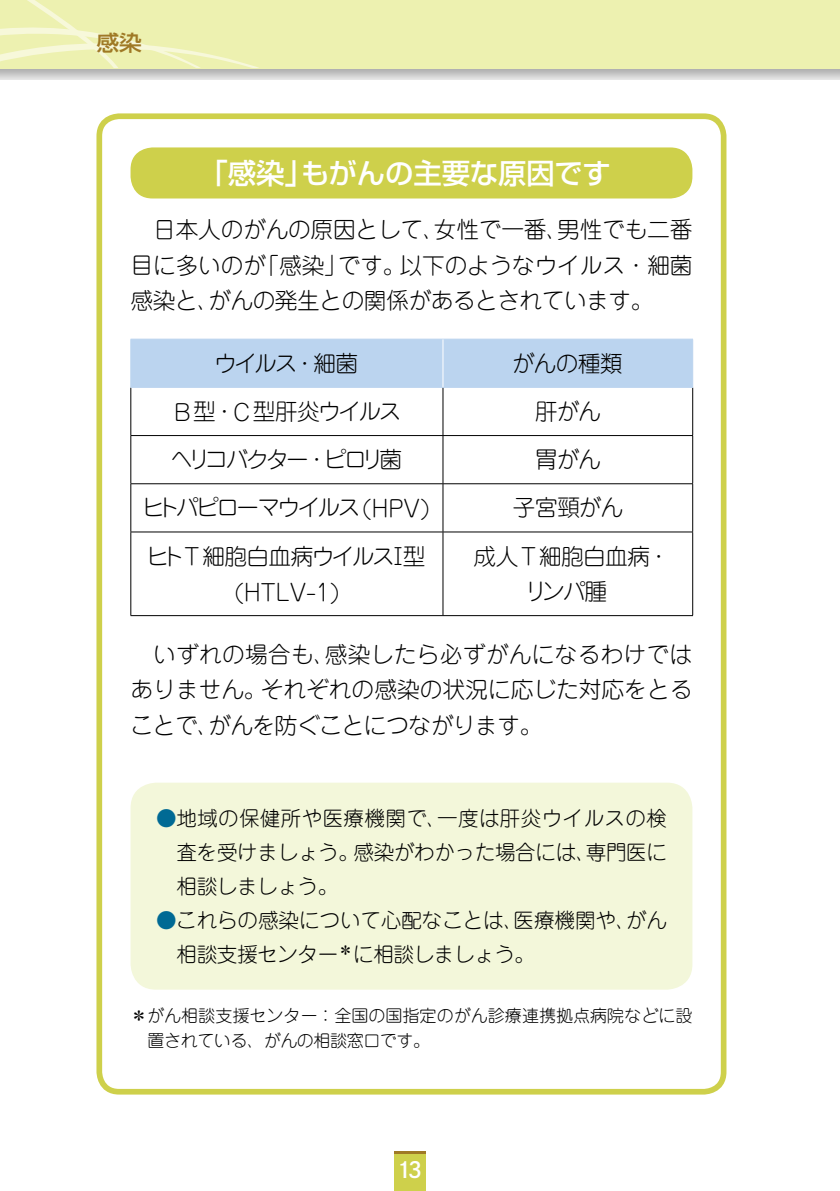
<style>
.page{position:relative;width:840px;height:1191px;background:#fff}
.page>*{position:absolute;margin:0;border:0;box-sizing:border-box;transform-origin:0 0}
.t1{font:500 28.4px "Shin Go Pro";letter-spacing:-.01em;color:#fff}
.t2{font:300 22.6px/35.4px "Jun 101 Pro";letter-spacing:-.02em;color:#000;text-align:justify}
.t3{font:300 22.6px "Jun 101 Pro";letter-spacing:-.11em;color:#000}
.t4{font:300 22.6px "Jun 101 Pro";letter-spacing:-.12em;color:#000}
.t5{font:300 22.6px "Jun 101 Pro";letter-spacing:-.085em;color:#000}
.t6{font:22px "Shuei Go Gin Std B";color:#fff}
.t7{font:500 21.6px "Shin Go Pro";color:#9f7925;scale:1.05 1}
.t8{font:300 20.6px/34px "Jun 101 Pro";letter-spacing:-.015em;color:#000;text-align:justify}
.t9{font:300 17px/25.6px "Jun 101 Pro";color:#000}
.s1{color:#006a94}
</style>
<div class="page">
<div style="left:394px;top:1151px;width:31px;height:40px;background:#ced04b"></div>
<hr style="left:394px;top:1151px;width:31px;height:3px;background:#9f7925">
<svg style="left:0;top:68px;width:839px;height:11px;background:#cbcbc5"></svg>
<div style="left:0;top:0;width:839px;height:68px;background:#edf1b0"></div>
<svg style="left:0;top:0;width:259px;height:68px"></svg>
<div style="left:96px;top:113px;width:630px;height:981px;border:6px solid #ced04b;border-radius:20px"></div>
<div style="left:131px;top:340px;width:561px;height:47px;background:#bbd4ef"></div>
<hr style="left:130px;top:387px;width:1px;height:48px;background:#000">
<hr style="left:442px;top:387px;width:1px;height:48px;background:#000">
<hr style="left:692px;top:387px;width:1px;height:48px;background:#000">
<hr style="left:130px;top:435px;width:312px;height:1px;background:#000">
<hr style="left:130px;top:436px;width:1px;height:47px;background:#000">
<hr style="left:442px;top:435px;width:250px;height:1px;background:#000">
<hr style="left:442px;top:436px;width:1px;height:47px;background:#000">
<hr style="left:692px;top:436px;width:1px;height:47px;background:#000">
<hr style="left:130px;top:483px;width:312px;height:1px;background:#000">
<hr style="left:130px;top:484px;width:1px;height:47px;background:#000">
<hr style="left:442px;top:483px;width:250px;height:1px;background:#000">
<hr style="left:442px;top:484px;width:1px;height:47px;background:#000">
<hr style="left:692px;top:484px;width:1px;height:47px;background:#000">
<hr style="left:130px;top:531px;width:312px;height:1px;background:#000">
<hr style="left:130px;top:532px;width:1px;height:83px;background:#000">
<hr style="left:442px;top:531px;width:250px;height:1px;background:#000">
<hr style="left:442px;top:532px;width:1px;height:83px;background:#000">
<hr style="left:692px;top:532px;width:1px;height:83px;background:#000">
<hr style="left:130px;top:615px;width:312px;height:1px;background:#000">
<hr style="left:442px;top:615px;width:250px;height:1px;background:#000">
<hr style="left:130px;top:339px;width:312px;height:1px;background:#bbd4ef">
<hr style="left:130px;top:339px;width:1px;height:48px;background:#bbd4ef">
<hr style="left:130px;top:387px;width:312px;height:1px;background:#bbd4ef">
<hr style="left:442px;top:339px;width:250px;height:1px;background:#bbd4ef">
<hr style="left:692px;top:339px;width:1px;height:48px;background:#bbd4ef">
<hr style="left:442px;top:387px;width:250px;height:1px;background:#bbd4ef">
<hr style="left:442px;top:339px;width:1px;height:48px;background:#fff">
<div style="left:130px;top:147px;width:562px;height:51px;background:#ced04b;border-radius:22px"></div>
<div style="left:130px;top:782px;width:562px;height:207px;background:#f3f7da;border-radius:26px"></div>
<p class="t7" style="left:96px;top:25px;width:45px">感染</p>
<p class="t1" style="left:199px;top:150px;width:412px">「感染」もがんの主要な原因です</p>
<p class="t2" style="left:130px;top:209px;width:563px;text-indent:23px">日本人のがんの原因として、女性で一番、男性でも二番目に多いのが「感染」です。以下のようなウイルス・細菌感染と、がんの発生との関係があるとされています。</p>
<p class="t2" style="left:214px;top:343px;width:145px">ウイルス・細菌</p>
<p class="t2" style="left:511px;top:343px;width:112px">がんの種類</p>
<p class="t5" style="left:173px;top:393px;width:229px">B 型・C 型肝炎ウイルス</p>
<p class="t2" style="left:534px;top:391px;width:67px">肝がん</p>
<p class="t4" style="left:170px;top:442px;width:233px">ヘリコバクター・ピロリ菌</p>
<p class="t2" style="left:535px;top:439px;width:67px">胃がん</p>
<p class="t3" style="left:142px;top:490px;width:289px">ヒトパピローマウイルス(HPV)</p>
<p class="t2" style="left:512px;top:487px;width:112px">子宮頸がん</p>
<p class="t2" style="left:146px;top:535px;width:280px;line-height:36.2px;text-align:center">ヒトT 細胞白血病ウイルスⅠ型(HTLV-1)</p>
<p class="t2" style="left:473px;top:536px;width:198px;text-align:center">成人T細胞白血病・リンパ腫</p>
<p class="t2" style="left:130px;top:634px;width:563px;text-indent:23px">いずれの場合も、感染したら必ずがんになるわけではありません。それぞれの感染の状況に応じた対応をとることで、がんを防ぐことにつながります。</p>
<p class="t8" style="left:176px;top:799px;width:491px;text-indent:-21px"><span class="s1">●</span>地域の保健所や医療機関で、一度は肝炎ウイルスの検査を受けましょう。感染がわかった場合には、専門医に相談しましょう。</p>
<p class="t8" style="left:176px;top:901px;width:491px;text-indent:-21px"><span class="s1">●</span>これらの感染について心配なことは、医療機関や、がん相談支援センター<sup>＊</sup>に相談しましょう。</p>
<p class="t9" style="left:147px;top:1000px;width:546px;text-indent:-17px">＊がん相談支援センター：全国の国指定のがん診療連携拠点病院などに設置されている、がんの相談窓口です。</p>
<p class="t6" style="left:397px;top:1154px;width:27px">13</p>
</div>
